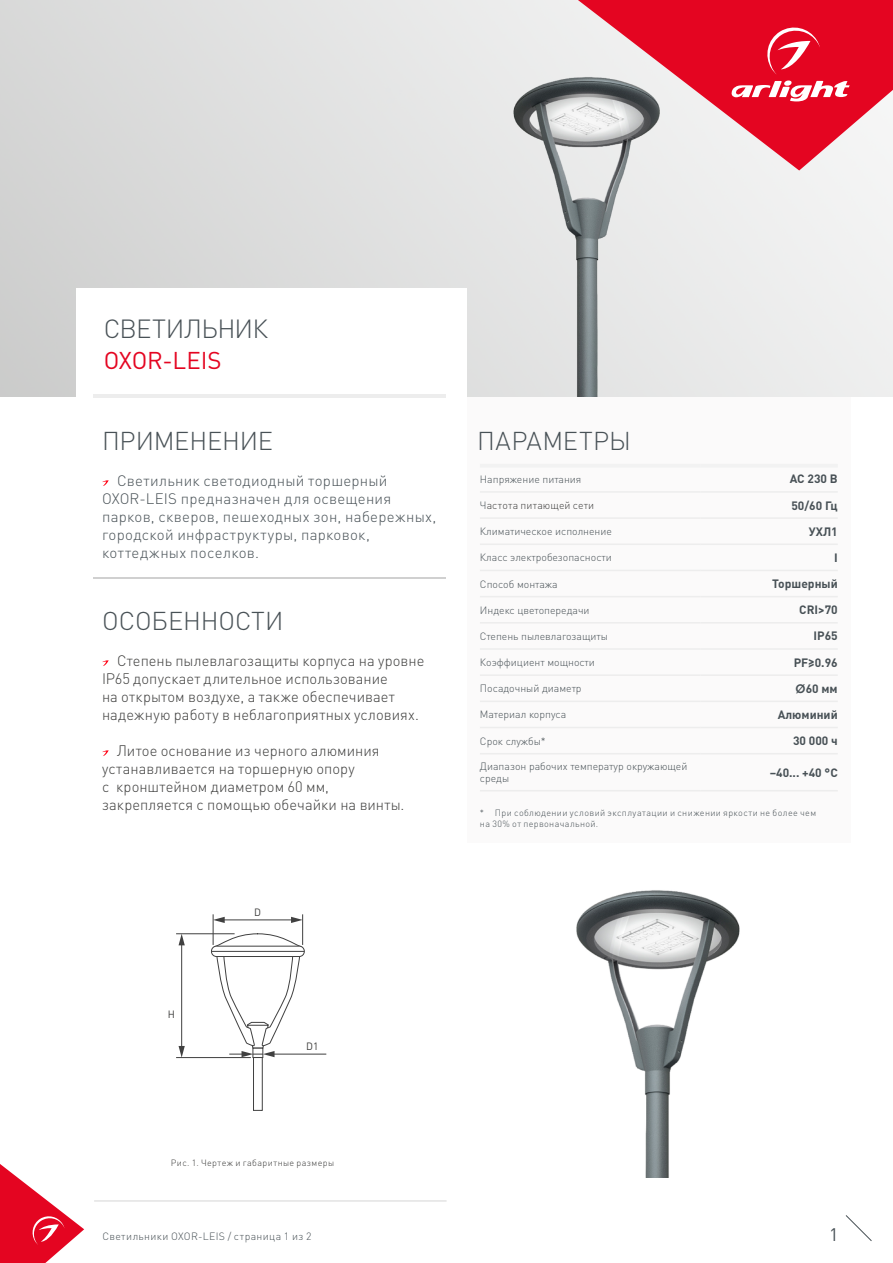
<style>
.page{position:relative;width:893px;height:1263px;background:#fff}
.page>*{position:absolute;margin:0;border:0;box-sizing:border-box;transform-origin:0 0}
.t1{font:300 25.95px "DIN Pro";letter-spacing:-.03em;color:#485156}
.t2{font:300 25.5px "DIN Pro";letter-spacing:-.005em;color:#485156}
.t3{font:300 25.5px "DIN Pro";letter-spacing:.015em;color:#485156}
.t4{font:24px "DIN Pro";letter-spacing:-.005em;color:#e40521}
.t5{font:18px "DIN Pro";color:#485156}
.t6{font:300 15px/18px "DIN Pro";letter-spacing:.005em;color:#3c3c3b}
.t7{font:300 15px/18px "DIN Pro";letter-spacing:.02em;color:#485156}
.t8{font:700 12px "DIN Pro";color:#485156}
.t9{font:300 10.5px/12px "DIN Pro";color:#485156}
.t10{font:300 10.5px "DIN Pro";letter-spacing:.035em;color:#485156}
.t11{font:300 10.5px "DIN Pro";letter-spacing:.015em;color:#3c3c3b}
.t12{font:10.5px "DIN Pro";color:#3c3c3b}
.t13{font:300 9px/10.5px "DIN Pro";letter-spacing:.04em;color:#485156}
.t14{font:300 9px "DIN Pro";letter-spacing:.04em;color:#3c3c3b}
.s1{color:#485156}
.s2{font-family:"Century Gothic"}
</style>
<div class="page">
<img style="left:0;top:0;width:893px;height:396px">
<svg style="left:845px;top:1215px;width:27px;height:26px"></svg>
<svg style="left:578px;top:0;width:315px;height:171px;fill:#e40521"></svg>
<svg style="left:729px;top:81px;width:121px;height:22px"></svg>
<svg style="left:764px;top:24px;width:56px;height:51px"></svg>
<svg style="left:0;top:1164px;width:84px;height:99px"></svg>
<div style="left:77px;top:288px;width:390px;height:117px;background:#fff"></div>
<div style="left:467px;top:397px;width:383px;height:445px;background:#fbfafa"></div>
<svg style="left:102px;top:480px;width:7px;height:6px"></svg>
<hr style="left:94px;top:394px;width:352px;height:3px;background:#ededed">
<hr style="left:94px;top:577px;width:352px;height:1px;background:#d0d0d0">
<hr style="left:94px;top:1200px;width:352px;height:1px;background:#e3e3e3">
<hr style="left:480px;top:464px;width:220px;height:4px;background:#f2f2f2">
<hr style="left:700px;top:464px;width:138px;height:4px;background:#f2f2f2">
<hr style="left:480px;top:491px;width:220px;height:2px;background:#ededed">
<hr style="left:700px;top:491px;width:138px;height:2px;background:#ededed">
<hr style="left:480px;top:517px;width:220px;height:2px;background:#ededed">
<hr style="left:700px;top:517px;width:138px;height:2px;background:#ededed">
<hr style="left:480px;top:570px;width:220px;height:1px;background:#ededed">
<hr style="left:700px;top:570px;width:138px;height:1px;background:#ededed">
<hr style="left:480px;top:596px;width:220px;height:1px;background:#ededed">
<hr style="left:700px;top:596px;width:138px;height:1px;background:#ededed">
<hr style="left:480px;top:622px;width:220px;height:1px;background:#ededed">
<hr style="left:700px;top:622px;width:138px;height:1px;background:#ededed">
<hr style="left:480px;top:674px;width:220px;height:2px;background:#ededed">
<hr style="left:700px;top:674px;width:138px;height:2px;background:#ededed">
<hr style="left:480px;top:701px;width:220px;height:1px;background:#ededed">
<hr style="left:700px;top:701px;width:138px;height:1px;background:#ededed">
<hr style="left:480px;top:727px;width:220px;height:1px;background:#ededed">
<hr style="left:700px;top:727px;width:138px;height:1px;background:#ededed">
<hr style="left:480px;top:753px;width:220px;height:1px;background:#ededed">
<hr style="left:700px;top:753px;width:138px;height:1px;background:#ededed">
<hr style="left:480px;top:790px;width:220px;height:1px;background:#ededed">
<hr style="left:700px;top:790px;width:138px;height:1px;background:#ededed">
<hr style="left:480px;top:648px;width:220px;height:2px;background:#ededed">
<hr style="left:700px;top:648px;width:138px;height:2px;background:#ededed">
<hr style="left:480px;top:543px;width:220px;height:2px;background:#ededed">
<hr style="left:700px;top:543px;width:138px;height:2px;background:#ededed">
<svg style="left:102px;top:660px;width:7px;height:6px"></svg>
<svg style="left:102px;top:750px;width:7px;height:6px"></svg>
<img style="left:576px;top:890px;width:164px;height:287px">
<hr style="left:176px;top:1057px;width:75px;height:1px;background:#404040">
<hr style="left:176px;top:933px;width:59px;height:1px;background:#404040">
<hr style="left:181px;top:943px;width:1px;height:105px;background:#404040">
<svg style="left:179px;top:1046px;width:6px;height:11px"></svg>
<svg style="left:179px;top:934px;width:6px;height:11px"></svg>
<hr style="left:302px;top:914px;width:1px;height:31px;background:#404040">
<hr style="left:213px;top:914px;width:1px;height:31px;background:#404040">
<hr style="left:223px;top:920px;width:70px;height:1px;background:#404040">
<svg style="left:213px;top:917px;width:12px;height:6px"></svg>
<svg style="left:291px;top:917px;width:12px;height:6px"></svg>
<div style="left:253px;top:1057px;width:10px;height:54px;background:#fff;border:1px solid #404040"></div>
<svg style="left:213px;top:933px;width:90px;height:14px"></svg>
<svg style="left:211px;top:946px;width:93px;height:10px"></svg>
<div style="left:211px;top:946px;width:94px;height:11px;border:1px solid #404040;border-radius:5px"></div>
<hr style="left:211px;top:951px;width:93px;height:1px;background:#404040">
<hr style="left:272px;top:1054px;width:54px;height:1px;background:#404040">
<svg style="left:216px;top:955px;width:85px;height:102px"></svg>
<h1 class="t1" style="left:104px;top:311px;width:166px">СВЕТИЛЬНИК</h1>
<h3 class="t4" style="left:104px;top:344px;width:119px">OXOR-LEIS</h3>
<h2 class="t2" style="left:102px;top:423px;width:172px">ПРИМЕНЕНИЕ</h2>
<h2 class="t3" style="left:477px;top:423px;width:155px">ПАРАМЕТРЫ</h2>
<p class="t7" style="left:102px;top:471px;width:336px;text-indent:15px">Светильник светодиодный торшерный OXOR-LEIS предназначен для освещения парков, скверов, пешеходных зон, набережных, городской инфраструктуры, парковок, коттеджных поселков.</p>
<p class="t9" style="left:480px;top:473px;width:103px">Напряжение питания</p>
<p class="t8" style="left:790px;top:471px;width:49px">АС 230 B</p>
<p class="t11" style="left:480px;top:498px;width:116px"><span class="s1">Ч</span>астота питающей сети</p>
<p class="t8" style="left:791px;top:497px;width:48px">50/60 Гц</p>
<p class="t9" style="left:480px;top:525px;width:134px">Климатическое исполнение</p>
<p class="t8" style="left:809px;top:523px;width:30px">УХЛ1</p>
<p class="t9" style="left:480px;top:551px;width:133px">Класс электробезопасности</p>
<p class="t8" style="left:834px;top:549px;width:5px">I</p>
<p class="t9" style="left:480px;top:577px;width:79px">Способ монтажа</p>
<p class="t8" style="left:772px;top:576px;width:67px">Торшерный</p>
<p class="t9" style="left:480px;top:603px;width:111px">Индекс цветопередачи</p>
<p class="t8" style="left:799px;top:602px;width:40px">CRI&gt;70</p>
<p class="t9" style="left:480px;top:630px;width:130px">Степень пылевлагозащиты</p>
<p class="t8" style="left:813px;top:628px;width:26px">IP65</p>
<p class="t9" style="left:480px;top:656px;width:116px">Коэффициент мощности</p>
<p class="t8" style="left:794px;top:654px;width:46px">PF≥0.96</p>
<p class="t9" style="left:480px;top:682px;width:103px">Посадочный диаметр</p>
<p class="t8" style="left:796px;top:680px;width:44px"><span class="s2">Ø</span>60 мм</p>
<p class="t9" style="left:480px;top:708px;width:88px">Материал корпуса</p>
<p class="t8" style="left:778px;top:706px;width:61px">Алюминий</p>
<p class="t9" style="left:480px;top:734px;width:67px">Срок службы*</p>
<p class="t8" style="left:793px;top:733px;width:46px">30 000 ч</p>
<p class="t9" style="left:480px;top:760px;width:209px">Диапазон рабочих температур окружающей среды</p>
<p class="t8" style="left:770px;top:764px;width:70px">–40... +40 °С</p>
<p class="t13" style="left:480px;top:807px;width:338px">* При соблюдении условий эксплуатации и снижении яркости не более чем на 30% от первоначальной.</p>
<h2 class="t2" style="left:102px;top:603px;width:183px">ОСОБЕННОСТИ</h2>
<p class="t6" style="left:102px;top:651px;width:324px;text-indent:15px">Степень пылевлагозащиты корпуса на уровне IP65 допускает длительное использование<br>на открытом воздухе, а также обеспечивает надежную работу в неблагоприятных условиях.</p>
<p class="t6" style="left:102px;top:741px;width:304px;text-indent:15px">Литое основание из черного алюминия устанавливается на торшерную опору<br>с кронштейном диаметром 60 мм, закрепляется с помощью обечайки на винты.</p>
<p class="t12" style="left:168px;top:1007px;width:9px">H</p>
<p class="t12" style="left:254px;top:905px;width:8px">D</p>
<p class="t12" style="left:306px;top:1039px;width:14px">D1</p>
<p class="t14" style="left:171px;top:1156px;width:165px">Рис. 1. Чертеж и габаритные размеры</p>
<p class="t10" style="left:102px;top:1229px;width:211px">Светильники OXOR-LEIS / страница 1 из 2</p>
<p class="t5" style="left:829px;top:1222px;width:11px">1</p>
</div>
